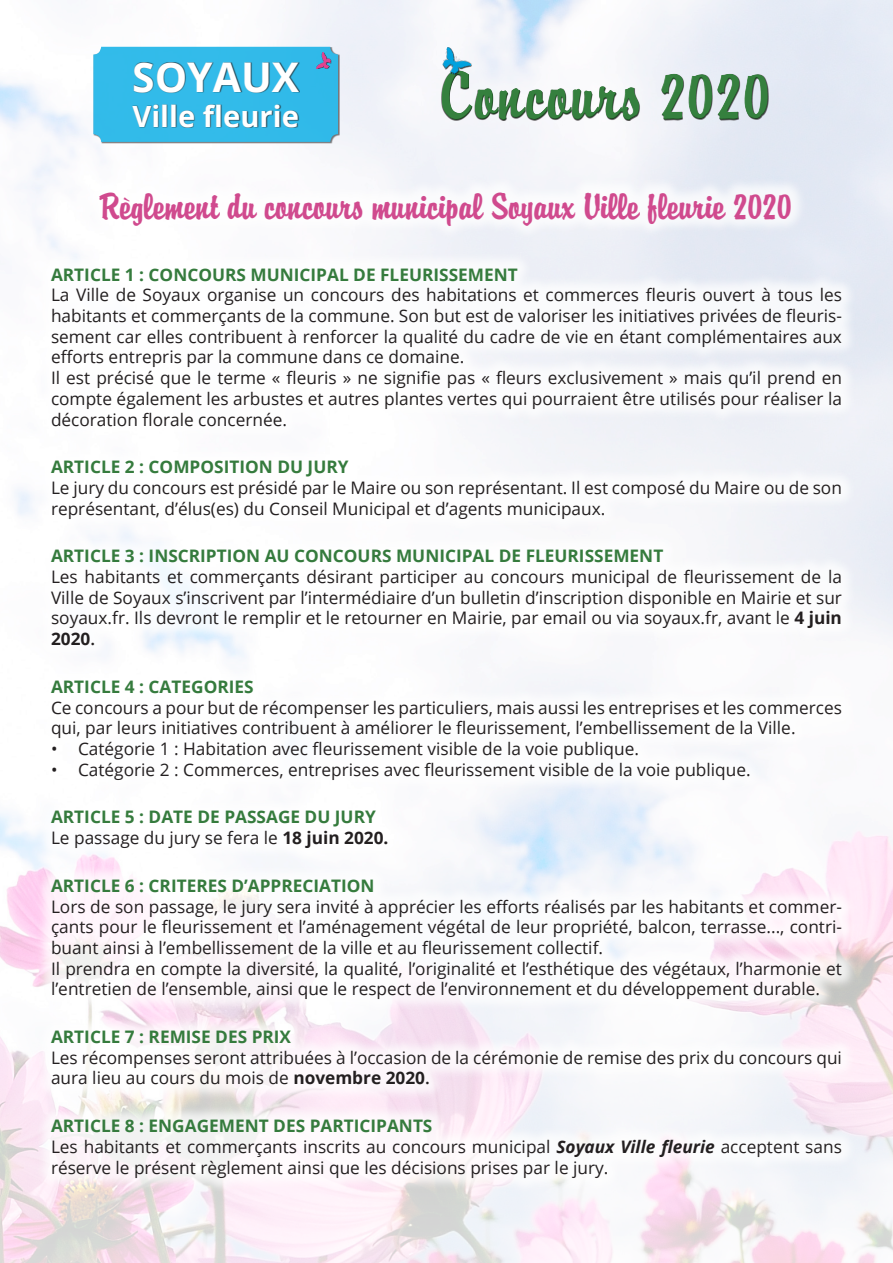
<style>
.page{position:relative;width:893px;height:1263px;background:#fff}
.page>*{position:absolute;margin:0;border:0;box-sizing:border-box;transform-origin:0 0}
.t1{font:60px "Brody";letter-spacing:.02em;color:#35803e}
.t2{font:700 40.95px "Open Sans";color:#fff}
.t3{font:33px "Brody";color:#d04a8e}
.t4{font:700 29.25px "Open Sans";color:#fff}
.t5{font:17.25px/20.7px "Open Sans";color:#231f20}
.Style_de_paragraphe{font:700 17.25px "Open Sans";color:#357b3d}
.s1{font-weight:700}
.s2{font-weight:600}
.s3{font-weight:700;font-style:italic}
</style>
<div class="page">
<svg style="left:0;top:780px;width:893px;height:483px"></svg>
<div style="left:35px;top:176px;width:822px;height:1018px;background:#fff"></div>
<div style="left:94px;top:47px;width:246px;height:97px;background:#231f20;opacity:.75"></div>
<div style="left:93px;top:47px;width:245px;height:95px;background:#32bbe9;border-radius:8px"></div>
<div style="left:132px;top:62px;width:168px;height:66px;background:#231f20;opacity:.75"></div>
<div style="left:317px;top:53px;width:15px;height:16px;background:#231f20;opacity:.75"></div>
<img style="left:317px;top:52px;width:14px;height:16px">
<div style="left:441px;top:70px;width:327px;height:48px;background:#f0f3f9"></div>
<div style="left:441px;top:74px;width:327px;height:47px;background:#231f20;opacity:.75"></div>
<img style="left:441px;top:47px;width:33px;height:31px">
<p class="t2" style="left:132px;top:48px;width:169px">SOYAUX</p>
<p class="t4" style="left:132px;top:95px;width:168px">Ville fleurie</p>
<h1 class="t1" style="left:441px;top:59px;width:332px">Concours 2020</h1>
<p class="t3" style="left:101px;top:186px;width:693px">Règlement du concours municipal Soyaux Ville fleurie 2020</p>
<p class="Style_de_paragraphe" style="left:51px;top:262px;width:468px">ARTICLE 1 : CONCOURS MUNICIPAL DE FLEURISSEMENT</p>
<p class="t5" style="left:51px;top:284px;width:792px;text-align:justify">La Ville de Soyaux organise un concours des habitations et commerces fleuris ouvert à tous les habitants et commerçants de la commune. Son but est de valoriser les initiatives privées de fleuris&shy;sement car elles contribuent à renforcer la qualité du cadre de vie en étant complémentaires aux efforts entrepris par la commune dans ce domaine.</p>
<p class="t5" style="left:51px;top:367px;width:792px;text-align:justify">Il est précisé que le terme « fleuris » ne signifie pas « fleurs exclusivement » mais qu’il prend en compte également les arbustes et autres plantes vertes qui pourraient être utilisés pour réaliser la décoration florale concernée.</p>
<p class="Style_de_paragraphe" style="left:51px;top:455px;width:299px">ARTICLE 2 : COMPOSITION DU JURY</p>
<p class="t5" style="left:51px;top:477px;width:792px">Le jury du concours est présidé par le Maire ou son représentant. Il est composé du Maire ou de son représentant, d’élus(es) du Conseil Municipal et d’agents municipaux.</p>
<p class="Style_de_paragraphe" style="left:51px;top:544px;width:614px">ARTICLE 3 : INSCRIPTION AU CONCOURS MUNICIPAL DE FLEURISSEMENT</p>
<p class="t5" style="left:51px;top:566px;width:792px;text-align:justify">Les habitants et commerçants désirant participer au concours municipal de fleurissement de la Ville de Soyaux s’inscrivent par l’intermédiaire d’un bulletin d’inscription disponible en Mairie et sur soyaux.fr. Ils devront le remplir et le retourner en Mairie, par email ou via soyaux.fr, avant le <span class="s1">4 juin 2020</span><span class="s2">.</span></p>
<p class="Style_de_paragraphe" style="left:51px;top:674px;width:204px">ARTICLE 4 : CATEGORIES</p>
<p class="t5" style="left:51px;top:696px;width:792px">Ce concours a pour but de récompenser les particuliers, mais aussi les entreprises et les commerces qui, par leurs initiatives contribuent à améliorer le fleurissement, l’embellissement de la Ville.</p>
<p class="t5" style="left:51px;top:738px;width:589px">• Catégorie 1 : Habitation avec fleurissement visible de la voie publique.</p>
<p class="t5" style="left:51px;top:759px;width:701px">• Catégorie 2 : Commerces, entreprises avec fleurissement visible de la voie publique.</p>
<p class="Style_de_paragraphe" style="left:51px;top:805px;width:326px">ARTICLE 5 : DATE DE PASSAGE DU JURY</p>
<p class="t5" style="left:51px;top:827px;width:339px">Le passage du jury se fera le <span class="s1">18 juin 2020.</span></p>
<p class="Style_de_paragraphe" style="left:51px;top:873px;width:325px">ARTICLE 6 : CRITERES D’APPRECIATION</p>
<p class="t5" style="left:51px;top:895px;width:792px;text-align:justify">Lors de son passage, le jury sera invité à apprécier les efforts réalisés par les habitants et commer&shy;çants pour le fleurissement et l’aménagement végétal de leur propriété, balcon, terrasse..., contri&shy;buant ainsi à l’embellissement de la ville et au fleurissement collectif.</p>
<p class="t5" style="left:51px;top:957px;width:792px">Il prendra en compte la diversité, la qualité, l’originalité et l’esthétique des végétaux, l’harmonie et l’entretien de l’ensemble, ainsi que le respect de l’environnement et du développement durable.</p>
<p class="Style_de_paragraphe" style="left:51px;top:1024px;width:242px">ARTICLE 7 : REMISE DES PRIX</p>
<p class="t5" style="left:51px;top:1047px;width:792px">Les récompenses seront attribuées à l’occasion de la cérémonie de remise des prix du concours qui aura lieu au cours du mois de <span class="s1">novembre 2020</span><span class="s2">.</span></p>
<p class="Style_de_paragraphe" style="left:51px;top:1114px;width:383px">ARTICLE 8 : ENGAGEMENT DES PARTICIPANTS</p>
<p class="t5" style="left:51px;top:1136px;width:792px">Les habitants et commerçants inscrits au concours municipal <span class="s3">Soyaux Ville fleurie</span> acceptent sans réserve le présent règlement ainsi que les décisions prises par le jury.</p>
</div>
